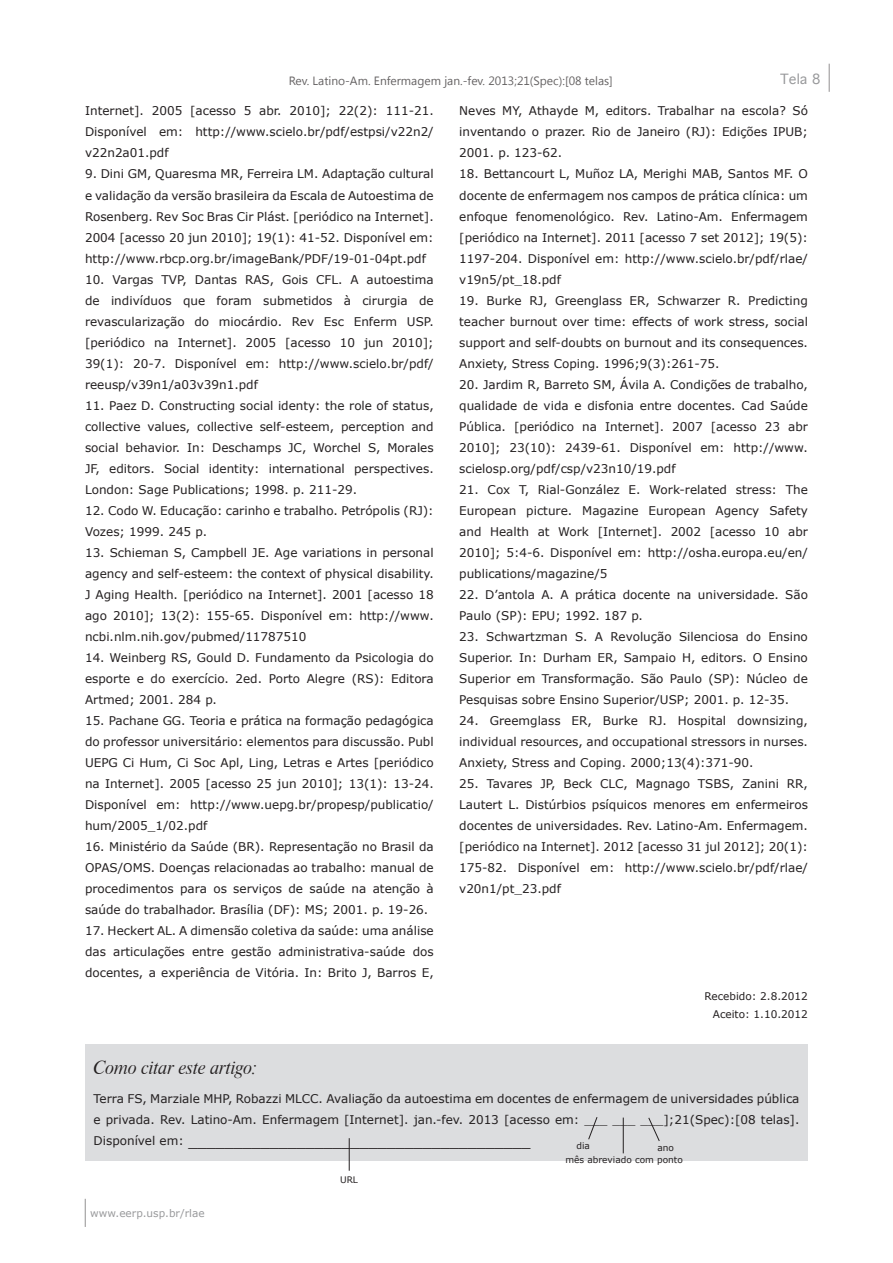
<style>
.page{position:relative;width:893px;height:1263px;background:#fff}
.page>*{position:absolute;margin:0;border:0;box-sizing:border-box;transform-origin:0 0}
.t1{font:18px "Times New Roman";color:#231f20}
.t2{font:18px "Dutch 801 BT Italic Headline";color:#231f20}
.t3{font:13.5px "Geneva";color:#6c6d70}
._18__Referências{font:12px/21px "Verdana";color:#231f20;text-align:justify}
.t4{font:12px "Segoe UI";color:#231f20}
._21__Recebido_Aceito{font:10.5px "Verdana";color:#231f20}
.t5{font:10.5px "Verdana";color:#6c6d70}
._18__Referências-2{font:9px "Verdana";color:#231f20}
.s1{font-family:"Verdana";font-size:12px}
</style>
<div class="page">
<svg style="left:85px;top:1199px;width:1px;height:28px"></svg>
<svg style="left:829px;top:64px;width:1px;height:28px"></svg>
<div style="left:85px;top:1044px;width:723px;height:117px;background:#dcdddf"></div>
<hr style="left:349px;top:1138px;width:1px;height:33px;background:#231f20">
<svg style="left:588px;top:1117px;width:9px;height:23px"></svg>
<hr style="left:623px;top:1117px;width:1px;height:36px;background:#231f20">
<svg style="left:648px;top:1117px;width:12px;height:24px"></svg>
<p class="t4" style="left:289px;top:73px;width:326px">Rev. Latino-Am. Enfermagem jan.-fev. 2013;21(Spec):[08 telas]</p>
<p class="t3" style="left:780px;top:71px;width:42px">Tela 8</p>
<p class="_18__Referências" style="left:85px;top:100px;width:350px">Internet]. 2005 [acesso 5 abr. 2010]; 22(2): 111-21.<br>Disponível em: http://www.scielo.br/pdf/estpsi/v22n2/ v22n2a01.pdf</p>
<p class="_18__Referências" style="left:85px;top:163px;width:350px">9. Dini GM, Quaresma MR, Ferreira LM. Adaptação cultural e validação da versão brasileira da Escala de Autoestima de Rosenberg. Rev Soc Bras Cir Plást. [periódico na Internet].<br>2004 [acesso 20 jun 2010]; 19(1): 41-52. Disponível em: http://www.rbcp.org.br/imageBank/PDF/19-01-04pt.pdf</p>
<p class="_18__Referências" style="left:85px;top:268px;width:350px">10. Vargas TVP, Dantas RAS, Gois CFL. A autoestima de indivíduos que foram submetidos à cirurgia de revascularização do miocárdio. Rev Esc Enferm USP. [periódico na Internet]. 2005 [acesso 10 jun 2010]; 39(1): 20-7. Disponível em: http://www.scielo.br/pdf/ reeusp/v39n1/a03v39n1.pdf</p>
<p class="_18__Referências" style="left:85px;top:394px;width:350px">11. Paez D. Constructing social identy: the role of status, collective values, collective self-esteem, perception and social behavior. In: Deschamps JC, Worchel S, Morales JF, editors. Social identity: international perspectives.<br>London: Sage Publications; 1998. p. 211-29.</p>
<p class="_18__Referências" style="left:85px;top:499px;width:350px">12. Codo W. Educação: carinho e trabalho. Petrópolis (RJ):<br>Vozes; 1999. 245 p.</p>
<p class="_18__Referências" style="left:85px;top:541px;width:350px">13. Schieman S, Campbell JE. Age variations in personal agency and self-esteem: the context of physical disability.<br>J Aging Health. [periódico na Internet]. 2001 [acesso 18 ago 2010]; 13(2): 155-65. Disponível em: http://www. ncbi.nlm.nih.gov/pubmed/11787510</p>
<p class="_18__Referências" style="left:85px;top:646px;width:350px">14. Weinberg RS, Gould D. Fundamento da Psicologia do esporte e do exercício. 2ed. Porto Alegre (RS): Editora Artmed; 2001. 284 p.</p>
<p class="_18__Referências" style="left:85px;top:709px;width:350px">15. Pachane GG. Teoria e prática na formação pedagógica do professor universitário: elementos para discussão. Publ UEPG Ci Hum, Ci Soc Apl, Ling, Letras e Artes [periódico na Internet]. 2005 [acesso 25 jun 2010]; 13(1): 13-24.<br>Disponível em: http://www.uepg.br/propesp/publicatio/ hum/2005_1/02.pdf</p>
<p class="_18__Referências" style="left:85px;top:835px;width:350px">16. Ministério da Saúde (BR). Representação no Brasil da OPAS/OMS. Doenças relacionadas ao trabalho: manual de procedimentos para os serviços de saúde na atenção à saúde do trabalhador. Brasília (DF): MS; 2001. p. 19-26.</p>
<p class="_18__Referências" style="left:85px;top:919px;width:350px">17. Heckert AL. A dimensão coletiva da saúde: uma análise das articulações entre gestão administrativa-saúde dos docentes, a experiência de Vitória. In: Brito J, Barros E,</p>
<p class="_18__Referências" style="left:459px;top:100px;width:350px">Neves MY, Athayde M, editors. Trabalhar na escola? Só inventando o prazer. Rio de Janeiro (RJ): Edições IPUB; 2001. p. 123-62.</p>
<p class="_18__Referências" style="left:459px;top:163px;width:350px">18. Bettancourt L, Muñoz LA, Merighi MAB, Santos MF. O docente de enfermagem nos campos de prática clínica: um enfoque fenomenológico. Rev. Latino-Am. Enfermagem [periódico na Internet]. 2011 [acesso 7 set 2012]; 19(5):<br>1197-204. Disponível em: http://www.scielo.br/pdf/rlae/ v19n5/pt_18.pdf</p>
<p class="_18__Referências" style="left:459px;top:289px;width:350px">19. Burke RJ, Greenglass ER, Schwarzer R. Predicting teacher burnout over time: effects of work stress, social support and self-doubts on burnout and its consequences.<br>Anxiety, Stress Coping. 1996;9(3):261-75.</p>
<p class="_18__Referências" style="left:459px;top:373px;width:350px">20. Jardim R, Barreto SM, Ávila A. Condições de trabalho, qualidade de vida e disfonia entre docentes. Cad Saúde Pública. [periódico na Internet]. 2007 [acesso 23 abr 2010]; 23(10): 2439-61. Disponível em: http://www. scielosp.org/pdf/csp/v23n10/19.pdf</p>
<p class="_18__Referências" style="left:459px;top:478px;width:350px">21. Cox T, Rial-González E. Work-related stress: The European picture. Magazine European Agency Safety and Health at Work [Internet]. 2002 [acesso 10 abr 2010]; 5:4-6. Disponível em: http://osha.europa.eu/en/ publications/magazine/5</p>
<p class="_18__Referências" style="left:459px;top:583px;width:350px">22. D’antola A. A prática docente na universidade. São<br>Paulo (SP): EPU; 1992. 187 p.</p>
<p class="_18__Referências" style="left:459px;top:625px;width:350px">23. Schwartzman S. A Revolução Silenciosa do Ensino Superior. In: Durham ER, Sampaio H, editors. O Ensino Superior em Transformação. São Paulo (SP): Núcleo de Pesquisas sobre Ensino Superior/USP; 2001. p. 12-35.</p>
<p class="_18__Referências" style="left:459px;top:709px;width:350px">24. Greemglass ER, Burke RJ. Hospital downsizing, individual resources, and occupational stressors in nurses.<br>Anxiety, Stress and Coping. 2000;13(4):371-90.</p>
<p class="_18__Referências" style="left:459px;top:772px;width:350px">25. Tavares JP, Beck CLC, Magnago TSBS, Zanini RR, Lautert L. Distúrbios psíquicos menores em enfermeiros docentes de universidades. Rev. Latino-Am. Enfermagem. [periódico na Internet]. 2012 [acesso 31 jul 2012]; 20(1):<br>175-82. Disponível em: http://www.scielo.br/pdf/rlae/ v20n1/pt_23.pdf</p>
<p class="_21__Recebido_Aceito" style="left:704px;top:989px;width:105px">Recebido: 2.8.2012</p>
<p class="_21__Recebido_Aceito" style="left:713px;top:1007px;width:97px">Aceito: 1.10.2012</p>
<p class="t2" style="left:94px;top:1056px;width:165px">Como citar este artigo:</p>
<p class="_18__Referências" style="left:94px;top:1088px;width:707px">Terra FS, Marziale MHP, Robazzi MLCC. Avaliação da autoestima em docentes de enfermagem de universidades pública e privada. Rev. Latino-Am. Enfermagem [Internet]. jan.-fev. 2013 [acesso em: ___ ___ ___];21(Spec):[08 telas].</p>
<p class="t1" style="left:94px;top:1127px;width:438px"><span class="s1">Disponível em:</span> ______________________________________</p>
<p class="_18__Referências-2" style="left:576px;top:1140px;width:15px">dia</p>
<p class="_18__Referências-2" style="left:565px;top:1154px;width:119px">mês abreviado com ponto</p>
<p class="_18__Referências-2" style="left:657px;top:1142px;width:18px">ano</p>
<p class="t5" style="left:90px;top:1206px;width:116px">www.eerp.usp.br/rlae</p>
<p class="_18__Referências-2" style="left:340px;top:1174px;width:19px">URL</p>
</div>
